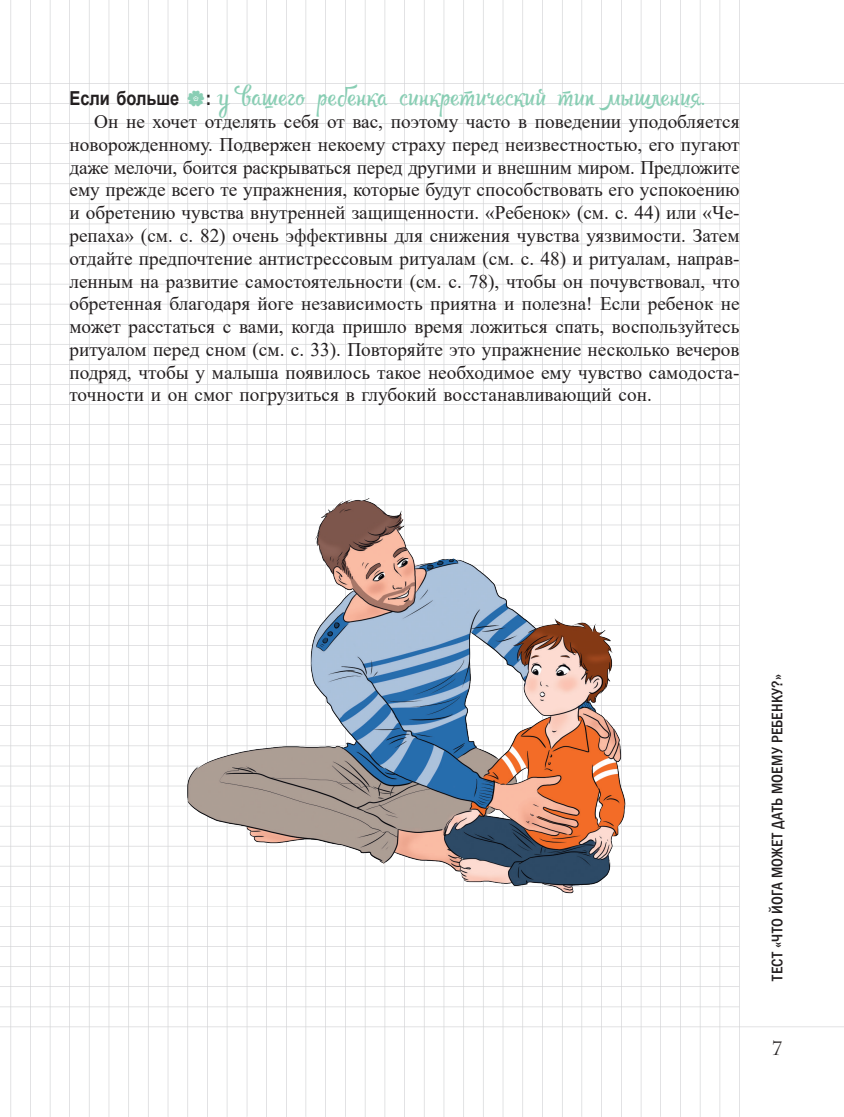
<style>
.page{position:relative;width:844px;height:1117px;background:#fff}
.page>*{position:absolute;margin:0;border:0;box-sizing:border-box;transform-origin:0 0}
.t1{font:21px "Rupster Script Free";color:#89ceb4}
.t2{font:19.25px/22.8px "Times New Roman";color:#231f20;text-align:justify}
.t3{font:700 19.25px "Arial";color:#231f20;scale:.85 1}
.t4{font:19.25px "Barry Gothic C";color:#231f20}
.t5{font:500 condensed 15.75px "Franklin Gothic";letter-spacing:.005em;color:#231f20}
.s1{font-family:"Arial";font-weight:700;font-size:19.25px;color:#231f20}
</style>
<div class="page">
<img style="left:0;top:0;width:843px;height:1116px">
<img style="left:177px;top:497px;width:455px;height:401px">
<svg style="left:187px;top:90px;width:17px;height:16px"></svg>
<p class="t3" style="left:69px;top:85px;width:131px">Если больше</p>
<p class="t1" style="left:206px;top:86px;width:500px"><span class="s1">:</span> у вашего ребенка синкретический тип мышления.</p>
<p class="t2" style="left:69px;top:110px;width:671px;text-indent:25px">Он не хочет отделять себя от вас, поэтому часто в поведении уподобляется новорожденному. Подвержен некоему страху перед неизвестностью, его пугают даже мелочи, боится раскрываться перед другими и внешним миром. Предложите ему прежде всего те упражнения, которые будут способствовать его успокоению и обретению чувства внутренней защищенности. «Ребенок» (см. с. 44) или «Че&shy;репаха» (см. с. 82) очень эффективны для снижения чувства уязвимости. Затем отдайте предпочтение антистрессовым ритуалам (см. с. 48) и ритуалам, направ&shy;ленным на развитие самостоятельности (см. с. 78), чтобы он почувствовал, что обретенная благодаря йоге независимость приятна и полезна! Если ребенок не может расстаться с вами, когда пришло время ложиться спать, воспользуйтесь ритуалом перед сном (см. с. 33). Повторяйте это упражнение несколько вечеров подряд, чтобы у малыша появилось такое необходимое ему чувство самодоста&shy;точности и он смог погрузиться в глубокий восстанавливающий сон.</p>
<p class="t5" style="left:766px;top:980px;width:308px;rotate:-90deg">ТЕСТ «ЧТО ЙОГА МОЖЕТ ДАТЬ МОЕМУ РЕБЕНКУ?»</p>
<p class="t4" style="left:772px;top:1036px;width:12px">7</p>
</div>
